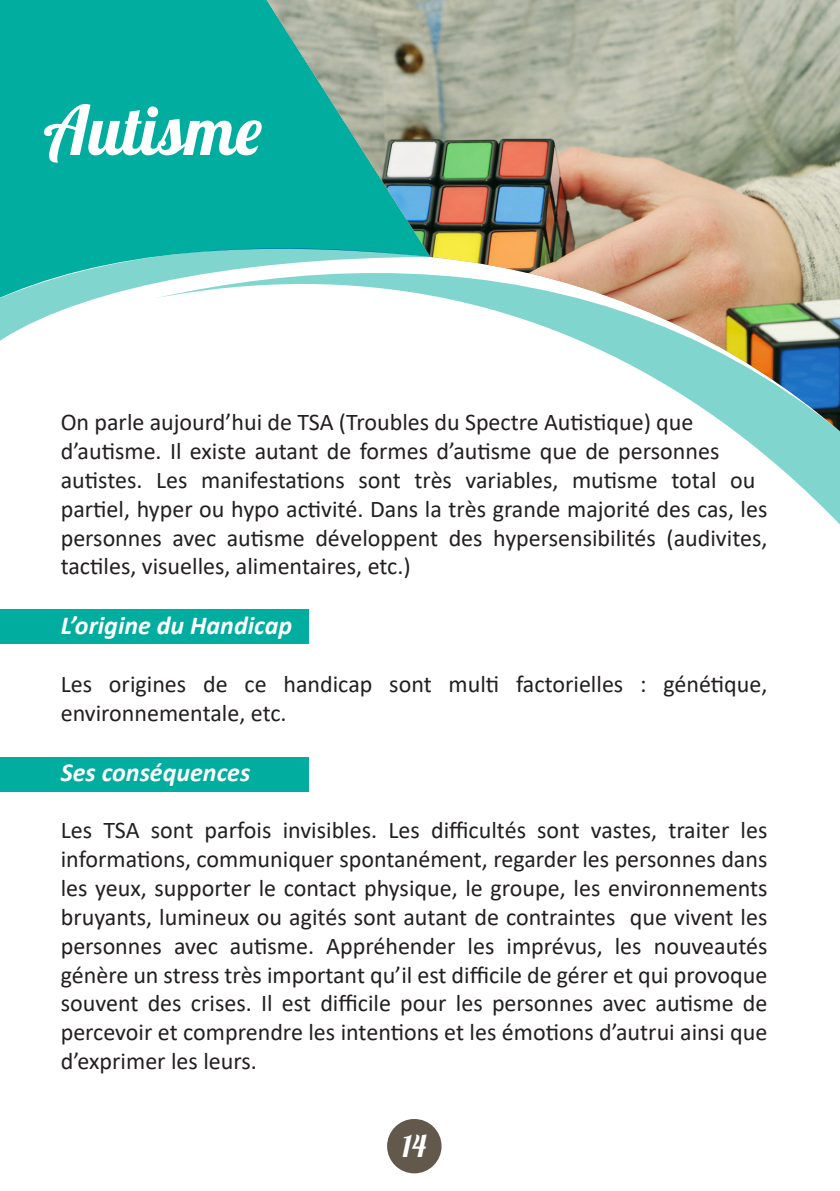
<style>
.page{position:relative;width:840px;height:1191px;background:#fff}
.page>*{position:absolute;margin:0;border:0;box-sizing:border-box;transform-origin:0 0}
.t1{font:68px "Lobster 1.4";letter-spacing:.025em;color:#fff}
.t2{font:30px "Lobster 1.4";color:#fff}
.t3{font:italic 700 26px "Calibri";color:#fff}
.t4{font:24px/28.8px "Calibri";color:#231f20}
</style>
<div class="page">
<div style="left:0;top:0;width:266px;height:248px;background:#00ad9e"></div>
<svg style="left:0;top:303px;width:82px;height:38px"></svg>
<svg style="left:0;top:248px;width:266px;height:55px;background:#5ac9bf"></svg>
<svg style="left:154px;top:273px;width:685px;height:251px"></svg>
<img style="left:266px;top:0;width:573px;height:431px">
<div style="left:0;top:609px;width:308px;height:34px;background:#00ad9e"></div>
<div style="left:0;top:757px;width:308px;height:34px;background:#00ad9e"></div>
<div style="left:387px;top:1119px;width:54px;height:54px;background:#62584b;border-radius:50%"></div>
<p class="t1" style="left:43px;top:87px;width:220px">Autisme</p>
<p class="t4" style="left:61px;top:407px;width:708px">On parle aujourd’hui de TSA (Troubles du Spectre Autistique) que d’autisme. Il existe autant de formes d’autisme que de personnes autistes. Les manifestations sont très variables, mutisme total ou partiel, hyper ou hypo activité. Dans la très grande majorité des cas, les personnes avec autisme développent des hypersensibilités (audivites, tactiles, visuelles, alimentaires, etc.)</p>
<p class="t3" style="left:61px;top:607px;width:233px">L’origine du Handicap</p>
<p class="t4" style="left:61px;top:669px;width:708px">Les origines de ce handicap sont multi factorielles : génétique, environnementale, etc.</p>
<p class="t3" style="left:61px;top:754px;width:191px">Ses conséquences</p>
<p class="t4" style="left:61px;top:815px;width:708px;text-align:justify">Les TSA sont parfois invisibles. Les difficultés sont vastes, traiter les informations, communiquer spontanément, regarder les personnes dans les yeux, supporter le contact physique, le groupe, les environnements bruyants, lumineux ou agités sont autant de contraintes que vivent les personnes avec autisme. Appréhender les imprévus, les nouveautés génère un stress très important qu’il est difficile de gérer et qui provoque souvent des crises. Il est difficile pour les personnes avec autisme de percevoir et comprendre les intentions et les émotions d’autrui ainsi que d’exprimer les leurs.</p>
<p class="t2" style="left:402px;top:1126px;width:25px">14</p>
</div>
